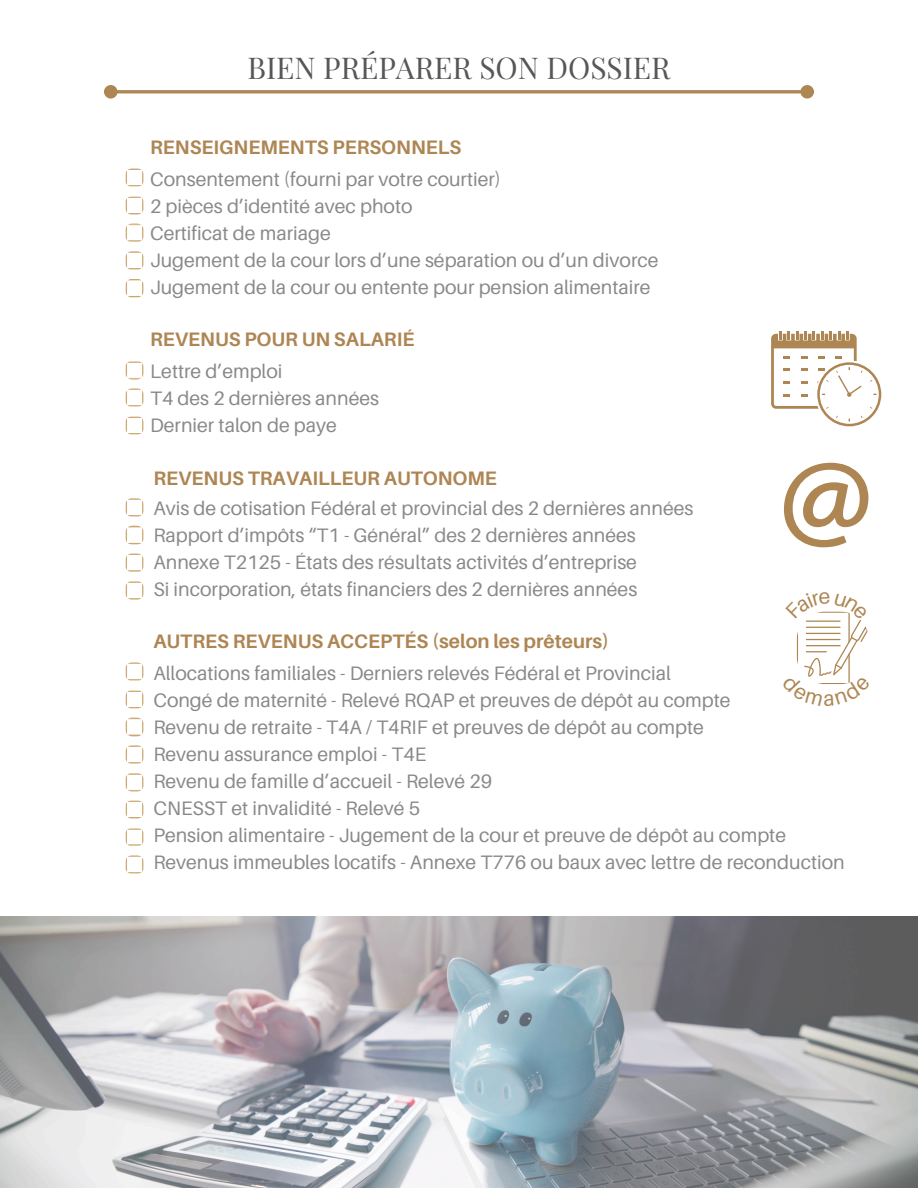
<style>
.page{position:relative;width:918px;height:1188px;background:#fff}
.page>*{position:absolute;margin:0;border:0;box-sizing:border-box;transform-origin:0 0}
.t1{font:30px "Playfair Display";color:#565857}
.t2{font:19.5px "Aileron";color:#888a89}
.t3{font:700 19.5px "Aileron";color:#ae8654}
</style>
<div class="page">
<img style="left:0;top:917px;width:918px;height:271px">
<svg style="left:126px;top:171px;width:17px;height:15px"></svg>
<svg style="left:126px;top:197px;width:17px;height:15px"></svg>
<img style="left:125px;top:224px;width:19px;height:18px;border-radius:50%">
<svg style="left:126px;top:225px;width:17px;height:16px"></svg>
<img style="left:125px;top:252px;width:19px;height:18px;border-radius:50%">
<svg style="left:126px;top:252px;width:17px;height:17px"></svg>
<img style="left:125px;top:279px;width:19px;height:18px;border-radius:50%">
<svg style="left:126px;top:280px;width:17px;height:16px"></svg>
<img style="left:125px;top:663px;width:19px;height:18px;border-radius:50%">
<svg style="left:126px;top:664px;width:17px;height:16px"></svg>
<img style="left:125px;top:690px;width:19px;height:18px;border-radius:50%">
<svg style="left:126px;top:691px;width:17px;height:16px"></svg>
<img style="left:125px;top:718px;width:19px;height:18px;border-radius:50%">
<svg style="left:126px;top:719px;width:17px;height:16px"></svg>
<img style="left:125px;top:746px;width:19px;height:18px;border-radius:50%">
<svg style="left:126px;top:746px;width:17px;height:17px"></svg>
<img style="left:125px;top:773px;width:19px;height:18px;border-radius:50%">
<svg style="left:126px;top:774px;width:17px;height:16px"></svg>
<img style="left:125px;top:800px;width:19px;height:19px;border-radius:50%">
<svg style="left:126px;top:801px;width:17px;height:17px"></svg>
<img style="left:125px;top:828px;width:19px;height:18px;border-radius:50%">
<svg style="left:126px;top:829px;width:17px;height:16px"></svg>
<img style="left:125px;top:856px;width:19px;height:18px;border-radius:50%">
<svg style="left:126px;top:857px;width:17px;height:16px"></svg>
<img style="left:125px;top:361px;width:19px;height:18px;border-radius:50%">
<svg style="left:126px;top:362px;width:17px;height:16px"></svg>
<img style="left:125px;top:389px;width:19px;height:18px;border-radius:50%">
<svg style="left:126px;top:390px;width:17px;height:16px"></svg>
<img style="left:125px;top:416px;width:19px;height:19px;border-radius:50%">
<svg style="left:126px;top:417px;width:17px;height:17px"></svg>
<img style="left:125px;top:499px;width:19px;height:18px;border-radius:50%">
<svg style="left:126px;top:499px;width:17px;height:17px"></svg>
<img style="left:125px;top:526px;width:19px;height:18px;border-radius:50%">
<svg style="left:126px;top:527px;width:17px;height:16px"></svg>
<img style="left:125px;top:554px;width:19px;height:18px;border-radius:50%">
<svg style="left:126px;top:555px;width:17px;height:16px"></svg>
<img style="left:125px;top:581px;width:19px;height:18px;border-radius:50%">
<svg style="left:126px;top:582px;width:17px;height:17px"></svg>
<hr style="left:117px;top:90px;width:684px;height:3px;background:#ae8654">
<div style="left:106px;top:87px;width:10px;height:10px;background:#ae8654;border-radius:50%"></div>
<div style="left:104px;top:85px;width:14px;height:14px;border:3px solid #ae8654;border-radius:50%"></div>
<div style="left:802px;top:87px;width:10px;height:10px;background:#ae8654;border-radius:50%"></div>
<div style="left:800px;top:85px;width:14px;height:14px;border:3px solid #ae8654;border-radius:50%"></div>
<svg style="left:771px;top:331px;width:110px;height:95px"></svg>
<svg style="left:784px;top:463px;width:84px;height:84px"></svg>
<svg style="left:796px;top:611px;width:72px;height:73px"></svg>
<p class="t1" style="left:247px;top:47px;width:425px">BIEN PRÉPARER SON DOSSIER</p>
<p class="t3" style="left:150px;top:135px;width:313px">RENSEIGNEMENTS PERSONNELS</p>
<h1 class="t2" style="left:150px;top:167px;width:352px">Consentement (fourni par votre courtier)</h1>
<h2 class="t2" style="left:150px;top:194px;width:264px">2 pièces d’identité avec photo</h2>
<p class="t2" style="left:150px;top:221px;width:182px">Certificat de mariage</p>
<p class="t2" style="left:150px;top:248px;width:510px">Jugement de la cour lors d’une séparation ou d’un divorce</p>
<p class="t2" style="left:150px;top:275px;width:502px">Jugement de la cour ou entente pour pension alimentaire</p>
<p class="t3" style="left:150px;top:327px;width:266px">REVENUS POUR UN SALARIÉ</p>
<p class="t2" style="left:150px;top:359px;width:134px">Lettre d’emploi</p>
<p class="t2" style="left:150px;top:386px;width:230px">T4 des 2 dernières années</p>
<p class="t2" style="left:150px;top:413px;width:188px">Dernier talon de paye</p>
<p class="t3" style="left:153px;top:466px;width:345px">REVENUS TRAVAILLEUR AUTONOME</p>
<p class="t2" style="left:153px;top:496px;width:541px">Avis de cotisation Fédéral et provincial des 2 dernières années</p>
<h2 class="t2" style="left:153px;top:523px;width:484px">Rapport d’impôts “T1 - Général” des 2 dernières années</h2>
<p class="t2" style="left:153px;top:550px;width:485px">Annexe T2125 - États des résultats activités d’entreprise</p>
<p class="t2" style="left:153px;top:577px;width:485px">Si incorporation, états financiers des 2 dernières années</p>
<p class="t3" style="left:153px;top:629px;width:457px">AUTRES REVENUS ACCEPTÉS (selon les prêteurs)</p>
<p class="t2" style="left:153px;top:661px;width:519px">Allocations familiales - Derniers relevés Fédéral et Provincial</p>
<p class="t2" style="left:153px;top:688px;width:579px">Congé de maternité - Relevé RQAP et preuves de dépôt au compte</p>
<p class="t2" style="left:153px;top:715px;width:552px">Revenu de retraite - T4A / T4RIF et preuves de dépôt au compte</p>
<p class="t2" style="left:153px;top:742px;width:274px">Revenu assurance emploi - T4E</p>
<p class="t2" style="left:153px;top:769px;width:340px">Revenu de famille d’accueil - Relevé 29</p>
<h2 class="t2" style="left:153px;top:796px;width:268px">CNESST et invalidité - Relevé 5</h2>
<p class="t2" style="left:153px;top:823px;width:634px">Pension alimentaire - Jugement de la cour et preuve de dépôt au compte</p>
<p class="t2" style="left:153px;top:850px;width:693px">Revenus immeubles locatifs - Annexe T776 ou baux avec lettre de reconduction</p>
</div>
